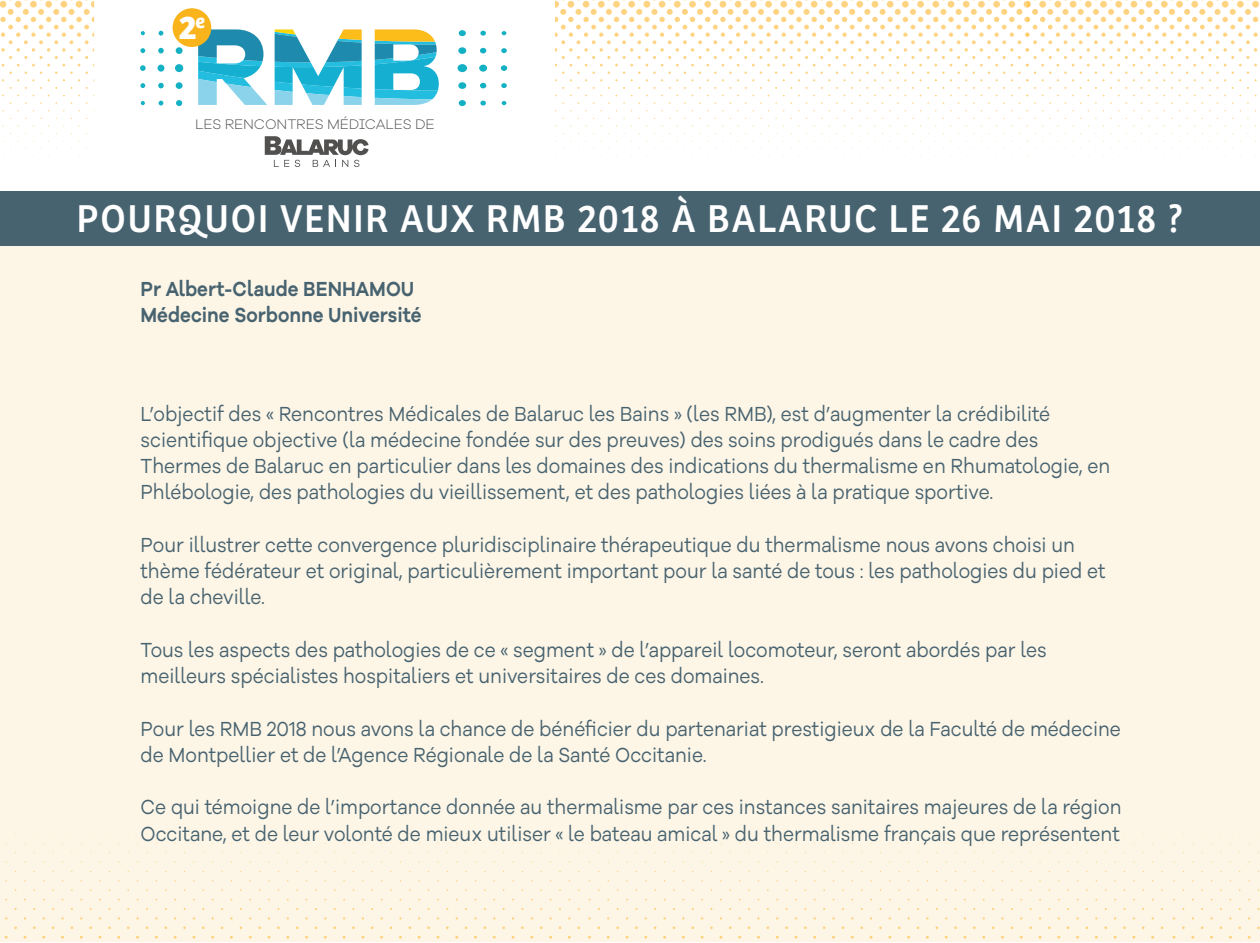
<style>
.page{position:relative;width:1260px;height:943px;background:#fff}
.page>*{position:absolute;margin:0;border:0;box-sizing:border-box;transform-origin:0 0}
.t1{font:40.25px "Bree";letter-spacing:.05em;color:#fff;scale:.95 1}
.t2{font:700 34.12px "Bree";color:#fff}
.t3{font:21px/26.2px "Galano Grotesque Alt";color:#486370;scale:.9 1}
.t4{font:600 21px/26.2px "Galano Grotesque Alt";color:#486370;scale:.9 1}
.t5{font:300 14.35px "Galano Grotesque Alt";letter-spacing:-.005em;color:#51504f}
</style>
<div class="page">
<div style="left:0;top:245px;width:1260px;height:697px;background:#fdf6e7"></div>
<div style="left:0;top:191px;width:1260px;height:54px;background:#486370"></div>
<svg style="left:0;top:0;width:44px;height:81px"></svg>
<svg style="left:46px;top:0;width:48px;height:81px"></svg>
<svg style="left:265px;top:136px;width:104px;height:31px"></svg>
<svg style="left:354px;top:160px;width:5px;height:7px"></svg>
<svg style="left:159px;top:101px;width:4px;height:4px"></svg>
<svg style="left:158px;top:83px;width:6px;height:5px"></svg>
<div style="left:158px;top:65px;width:6px;height:7px;background:#14b0c4;border-radius:50%"></div>
<svg style="left:176px;top:100px;width:6px;height:6px"></svg>
<div style="left:176px;top:82px;width:7px;height:7px;background:#14b0c4;border-radius:50%"></div>
<div style="left:175px;top:64px;width:8px;height:8px;background:#14b0c4;border-radius:50%"></div>
<svg style="left:141px;top:101px;width:4px;height:4px"></svg>
<svg style="left:159px;top:31px;width:4px;height:5px"></svg>
<svg style="left:141px;top:31px;width:4px;height:4px"></svg>
<svg style="left:140px;top:83px;width:5px;height:5px"></svg>
<svg style="left:158px;top:48px;width:6px;height:5px"></svg>
<div style="left:176px;top:47px;width:7px;height:7px;background:#14b0c4;border-radius:50%"></div>
<svg style="left:140px;top:48px;width:5px;height:5px"></svg>
<svg style="left:140px;top:65px;width:6px;height:6px"></svg>
<svg style="left:480px;top:31px;width:6px;height:5px"></svg>
<svg style="left:480px;top:48px;width:6px;height:5px"></svg>
<div style="left:479px;top:65px;width:8px;height:7px;background:#14b0c4;border-radius:50%"></div>
<div style="left:459px;top:30px;width:7px;height:6px;background:#14b0c4;border-radius:50%"></div>
<div style="left:458px;top:47px;width:8px;height:7px;background:#14b0c4;border-radius:50%"></div>
<div style="left:458px;top:64px;width:9px;height:8px;background:#14b0c4;border-radius:50%"></div>
<svg style="left:502px;top:31px;width:4px;height:4px"></svg>
<svg style="left:480px;top:101px;width:6px;height:4px"></svg>
<div style="left:459px;top:100px;width:7px;height:6px;background:#14b0c4;border-radius:50%"></div>
<svg style="left:502px;top:101px;width:4px;height:4px"></svg>
<svg style="left:501px;top:48px;width:6px;height:5px"></svg>
<svg style="left:480px;top:83px;width:6px;height:5px"></svg>
<div style="left:458px;top:82px;width:8px;height:7px;background:#14b0c4;border-radius:50%"></div>
<svg style="left:501px;top:83px;width:6px;height:5px"></svg>
<svg style="left:501px;top:65px;width:6px;height:6px"></svg>
<svg style="left:198px;top:29px;width:69px;height:76px"></svg>
<svg style="left:275px;top:29px;width:87px;height:76px"></svg>
<svg style="left:375px;top:29px;width:64px;height:76px"></svg>
<div style="left:173px;top:8px;width:38px;height:39px;background:#f9b41c;border-radius:50%"></div>
<svg style="left:555px;top:0;width:63px;height:81px"></svg>
<div style="left:628px;top:1px;width:7px;height:7px;background:#fed382;border-radius:50%"></div>
<div style="left:644px;top:1px;width:6px;height:7px;background:#fed382;border-radius:50%"></div>
<div style="left:659px;top:1px;width:6px;height:7px;background:#fed382;border-radius:50%"></div>
<svg style="left:599px;top:9px;width:53px;height:72px"></svg>
<div style="left:674px;top:1px;width:7px;height:7px;background:#fed382;border-radius:50%"></div>
<div style="left:689px;top:1px;width:7px;height:7px;background:#fed382;border-radius:50%"></div>
<div style="left:704px;top:1px;width:7px;height:7px;background:#fed382;border-radius:50%"></div>
<svg style="left:652px;top:9px;width:44px;height:72px"></svg>
<div style="left:720px;top:1px;width:6px;height:7px;background:#fed382;border-radius:50%"></div>
<div style="left:735px;top:1px;width:6px;height:7px;background:#fed382;border-radius:50%"></div>
<div style="left:750px;top:1px;width:7px;height:7px;background:#fed382;border-radius:50%"></div>
<svg style="left:697px;top:9px;width:62px;height:72px"></svg>
<svg style="left:759px;top:0;width:293px;height:81px"></svg>
<div style="left:1055px;top:1px;width:6px;height:7px;background:#fed382;border-radius:50%"></div>
<div style="left:1070px;top:1px;width:6px;height:7px;background:#fed382;border-radius:50%"></div>
<div style="left:1085px;top:1px;width:7px;height:7px;background:#fed382;border-radius:50%"></div>
<svg style="left:1041px;top:9px;width:50px;height:72px"></svg>
<div style="left:1100px;top:1px;width:7px;height:7px;background:#fed382;border-radius:50%"></div>
<div style="left:1115px;top:1px;width:7px;height:7px;background:#fed382;border-radius:50%"></div>
<div style="left:1131px;top:1px;width:6px;height:7px;background:#fed382;border-radius:50%"></div>
<svg style="left:1093px;top:9px;width:52px;height:72px"></svg>
<div style="left:1146px;top:1px;width:6px;height:7px;background:#fed382;border-radius:50%"></div>
<div style="left:1161px;top:1px;width:7px;height:7px;background:#fed382;border-radius:50%"></div>
<div style="left:1176px;top:1px;width:7px;height:7px;background:#fed382;border-radius:50%"></div>
<div style="left:1191px;top:1px;width:7px;height:7px;background:#fed382;border-radius:50%"></div>
<svg style="left:1146px;top:9px;width:47px;height:72px"></svg>
<div style="left:1207px;top:1px;width:6px;height:7px;background:#fed382;border-radius:50%"></div>
<div style="left:1222px;top:1px;width:7px;height:7px;background:#fed382;border-radius:50%"></div>
<div style="left:1237px;top:1px;width:7px;height:7px;background:#fed382;border-radius:50%"></div>
<svg style="left:1193px;top:9px;width:50px;height:72px"></svg>
<div style="left:1252px;top:1px;width:7px;height:7px;background:#fed382;border-radius:50%"></div>
<svg style="left:1245px;top:9px;width:13px;height:72px"></svg>
<h2 class="t2" style="left:179px;top:7px;width:28px">2<sup>e</sup></h2>
<p class="t5" style="left:195px;top:114px;width:241px">LES RENCONTRES MÉDICALES DE</p>
<h1 class="t1" style="left:77px;top:195px;width:1166px">POURQUOI VENIR AUX RMB 2018 À BALARUC LE 26 MAI 2018 ?</h1>
<p class="t4" style="left:141px;top:275px;width:314px">Pr Albert-Claude BENHAMOU<br>Médecine Sorbonne Université</p>
<p class="t3" style="left:141px;top:399px;width:1079px">L’objectif des « Rencontres Médicales de Balaruc les Bains » (les RMB), est d’augmenter la crédibilité scientifique objective (la médecine fondée sur des preuves) des soins prodigués dans le cadre des Thermes de Balaruc en particulier dans les domaines des indications du thermalisme en Rhumatologie, en Phlébologie, des pathologies du vieillissement, et des pathologies liées à la pratique sportive.</p>
<p class="t3" style="left:141px;top:531px;width:1074px">Pour illustrer cette convergence pluridisciplinaire thérapeutique du thermalisme nous avons choisi un thème fédérateur et original, particulièrement important pour la santé de tous : les pathologies du pied et de la cheville.</p>
<p class="t3" style="left:141px;top:636px;width:1008px">Tous les aspects des pathologies de ce « segment » de l’appareil locomoteur, seront abordés par les meilleurs spécialistes hospitaliers et universitaires de ces domaines.</p>
<p class="t3" style="left:141px;top:714px;width:1091px">Pour les RMB 2018 nous avons la chance de bénéficier du partenariat prestigieux de la Faculté de médecine de Montpellier et de l’Agence Régionale de la Santé Occitanie.</p>
<p class="t3" style="left:141px;top:793px;width:1092px">Ce qui témoigne de l’importance donnée au thermalisme par ces instances sanitaires majeures de la région<br>Occitane, et de leur volonté de mieux utiliser « le bateau amical » du thermalisme français que représentent</p>
</div>
